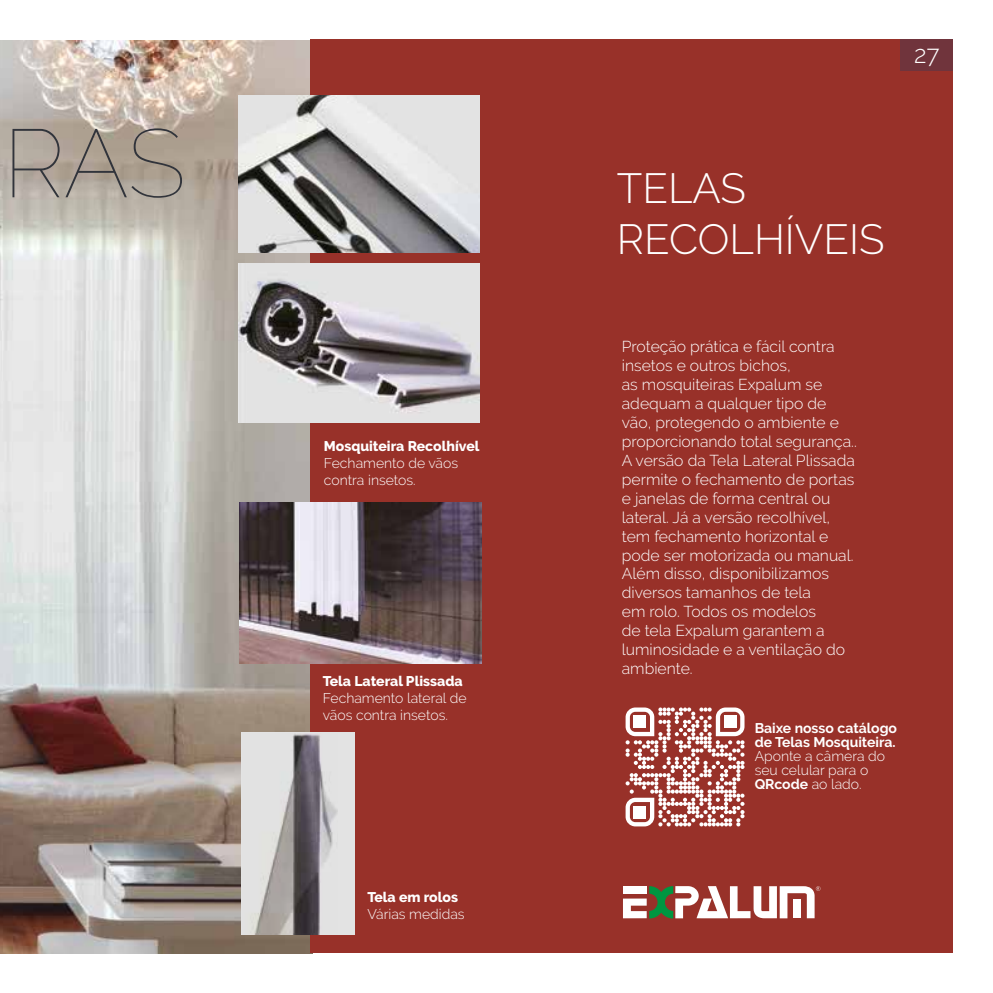
<style>
.page{position:relative;width:993px;height:993px;background:#fff}
.page>*{position:absolute;margin:0;border:0;box-sizing:border-box;transform-origin:0 0}
.t1{font:100 96.25px "Raleway";color:#31343b}
.t2{font:300 42px/50.4px "Raleway";color:#fff}
.t3{font:300 24.5px "Raleway";color:#fff}
.t4{font:300 15.75px/18.9px "Raleway";color:#fff}
.t5{font:300 14px/16.8px "Raleway";color:#fff}
.t6{font:800 14px "Raleway";color:#fff}
.t7{font:700 14px/14px "Raleway";color:#fff}
.s1{font-weight:700}
</style>
<div class="page">
<img style="left:0;top:40px;width:310px;height:912px">
<div style="left:310px;top:40px;width:642px;height:912px;background:#983129"></div>
<div style="left:900px;top:40px;width:52px;height:31px;background:#70343c"></div>
<img style="left:240px;top:502px;width:241px;height:161px">
<img style="left:238px;top:95px;width:241px;height:158px">
<img style="left:238px;top:263px;width:241px;height:160px">
<div style="left:241px;top:732px;width:113px;height:202px;background:#e3e3e3"></div>
<img style="left:250px;top:734px;width:87px;height:200px">
<svg style="left:623px;top:886px;width:197px;height:32px"></svg>
<svg style="left:625px;top:707px;width:119px;height:119px"></svg>
<div style="left:633px;top:715px;width:13px;height:12px;background:#fff"></div>
<div style="left:723px;top:715px;width:13px;height:12px;background:#fff"></div>
<div style="left:633px;top:805px;width:13px;height:13px;background:#fff"></div>
<h1 class="t1" style="left:3px;top:107px;width:184px">RAS</h1>
<p class="t6" style="left:324px;top:438px;width:157px">Mosquiteira Recolhível</p>
<p class="t5" style="left:324px;top:454px;width:136px">Fechamento de vãos contra insetos.</p>
<p class="t6" style="left:322px;top:672px;width:141px">Tela Lateral Plissada</p>
<p class="t5" style="left:322px;top:689px;width:145px">Fechamento lateral de vãos contra insetos.</p>
<p class="t6" style="left:367px;top:888px;width:92px">Tela em rolos</p>
<p class="t5" style="left:367px;top:905px;width:99px">Várias medidas</p>
<h3 class="t3" style="left:913px;top:40px;width:27px">27</h3>
<h2 class="t2" style="left:616px;top:163px;width:269px">TELAS<br>RECOLHÍVEIS</h2>
<p class="t4" style="left:621px;top:337px;width:236px">Proteção prática e fácil contra insetos e outros bichos,<br>as mosquiteiras Expalum se adequam a qualquer tipo de vão, protegendo o ambiente e proporcionando total segurança..<br>A versão da Tela Lateral Plissada permite o fechamento de portas e janelas de forma central ou lateral. Já a versão recolhível, tem fechamento horizontal e pode ser motorizada ou manual.<br>Além disso, disponibilizamos diversos tamanhos de tela<br>em rolo. Todos os modelos<br>de tela Expalum garantem a luminosidade e a ventilação do ambiente.</p>
<p class="t7" style="left:754px;top:721px;width:144px">Baixe nosso catálogo de Telas Mosquiteira.</p>
<p class="t5" style="left:754px;top:748px;width:132px;line-height:14px">Aponte a câmera do seu celular para o<br><span class="s1">QRcode</span> ao lado.</p>
</div>
